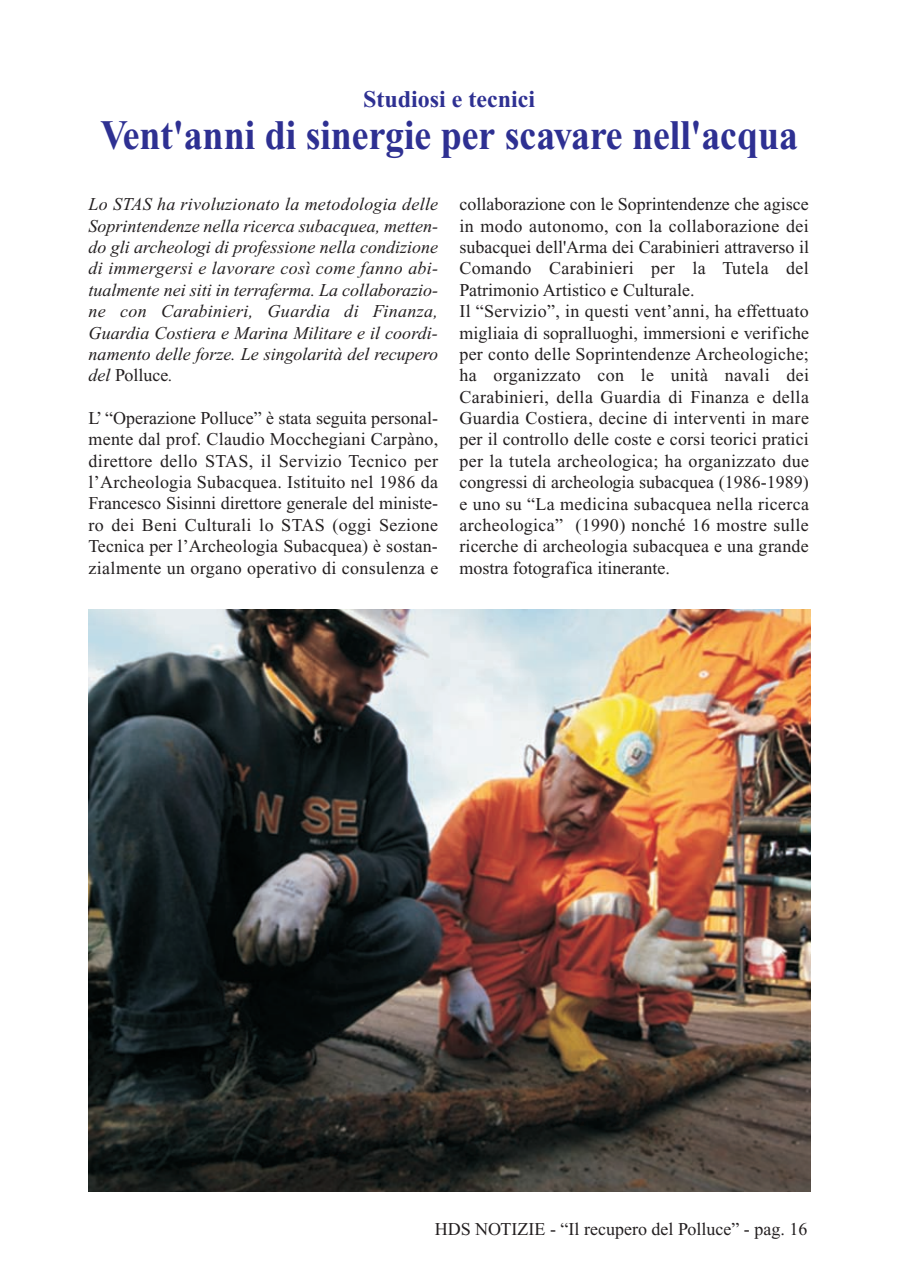
<style>
.page{position:relative;width:898px;height:1276px;background:#fff}
.page>*{position:absolute;margin:0;border:0;box-sizing:border-box;transform-origin:0 0}
.t1{font:700 42px "Times New Roman";color:#2e3092;scale:.9 1}
.t2{font:700 24px "Times New Roman";color:#2e3092}
.t3{font:18px/21.3px "Times New Roman";letter-spacing:.015em;color:#231f20;text-align:justify}
.t4{font:italic 18px/21.3px "Times New Roman";color:#231f20;text-align:justify}
.s1{font-style:normal}
</style>
<div class="page">
<img style="left:88px;top:609px;width:723px;height:583px">
<h2 class="t2" style="left:363px;top:90px;width:174px">Studiosi e tecnici</h2>
<h1 class="t1" style="left:100px;top:121px;width:776px">Vent'anni di sinergie per scavare nell'acqua</h1>
<p class="t4" style="left:89px;top:195px;width:351px">Lo STAS ha rivoluzionato la metodologia delle Soprintendenze nella ricerca subacquea, metten&shy;do gli archeologi di professione nella condizione di immergersi e lavorare così come fanno abi&shy;tualmente nei siti in terraferma. La collaborazio&shy;ne con Carabinieri, Guardia di Finanza, Guardia Costiera e Marina Militare e il coordi&shy;namento delle forze. Le singolarità del recupero del <span class="s1">Polluce</span>.</p>
<p class="t3" style="left:89px;top:409px;width:351px">L’ “Operazione Polluce” è stata seguita personal&shy;mente dal prof. Claudio Mocchegiani Carpàno, direttore dello STAS, il Servizio Tecnico per l’Archeologia Subacquea. Istituito nel 1986 da Francesco Sisinni direttore generale del ministe&shy;ro dei Beni Culturali lo STAS (oggi Sezione Tecnica per l’Archeologia Subacquea) è sostan&shy;zialmente un organo operativo di consulenza e</p>
<p class="t3" style="left:459px;top:195px;width:351px;text-align:left">collaborazione con le Soprintendenze che agisce in modo autonomo, con la collaborazione dei subacquei dell'Arma dei Carabinieri attraverso il Comando Carabinieri per la Tutela del Patrimonio Artistico e Culturale.<br>Il “Servizio”, in questi vent’anni, ha effettuato migliaia di sopralluoghi, immersioni e verifiche per conto delle Soprintendenze Archeologiche; ha organizzato con le unità navali dei Carabinieri, della Guardia di Finanza e della Guardia Costiera, decine di interventi in mare per il controllo delle coste e corsi teorici pratici per la tutela archeologica; ha organizzato due congressi di archeologia subacquea (1986-1989) e uno su “La medicina subacquea nella ricerca archeologica” (1990) nonché 16 mostre sulle ricerche di archeologia subacquea e una grande mostra fotografica itinerante.</p>
<p class="t3" style="left:434px;top:1220px;width:374px">HDS NOTIZIE - “Il recupero del Polluce” - pag. 16</p>
</div>
